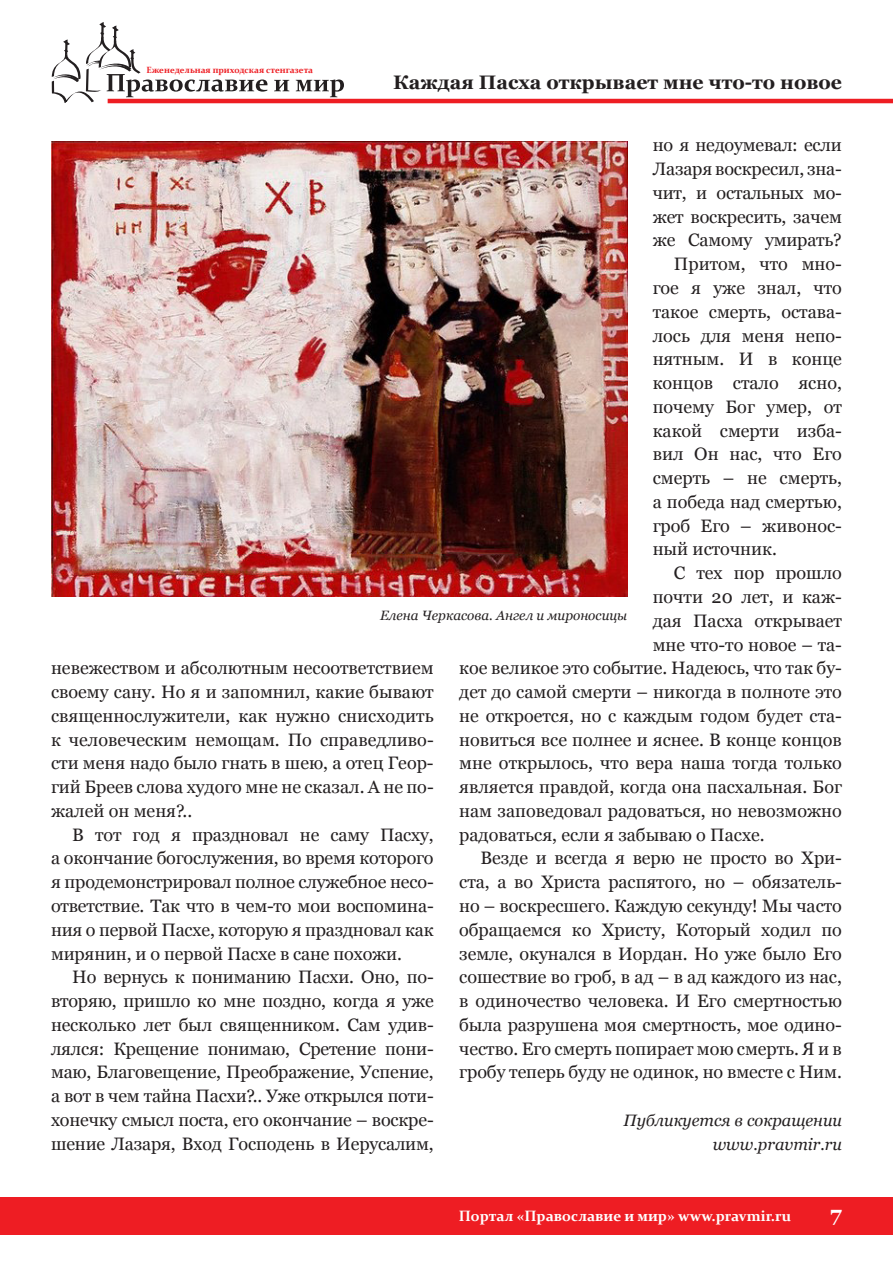
<style>
.page{position:relative;width:893px;height:1263px;background:#fff}
.page>*{position:absolute;margin:0;border:0;box-sizing:border-box;transform-origin:0 0}
.t1{font:700 21px "Georgia";color:#fff}
.kolontitul{font:700 19.5px "Georgia";color:#231f20}
.Text{font:18px/23.7px "Georgia";color:#231f20;text-align:justify}
.Bibliography{font:italic 16.5px/23.7px "Georgia";color:#231f20;text-align:right}
.t2{font:700 15px "Constantia";color:#fff}
.Podpis_pod_photo{font:italic 13.5px "Georgia";color:#231f20}
.t3{font:700 9px "Constantia";color:#ee1d23}
</style>
<div class="page">
<svg style="left:52px;top:22px;width:215px;height:81px"></svg>
<svg style="left:274px;top:80px;width:15px;height:11px"></svg>
<svg style="left:296px;top:79px;width:48px;height:18px"></svg>
<hr style="left:108px;top:99px;width:785px;height:4px;background:#ee1d23">
<div style="left:0;top:1197px;width:893px;height:37px;background:#ee1d23"></div>
<img style="left:51px;top:141px;width:576px;height:455px">
<p class="t3" style="left:147px;top:64px;width:168px">Еженедельная приходская стенгазета</p>
<p class="kolontitul" style="left:393px;top:69px;width:450px">Каждая Пасха открывает мне что-то новое</p>
<p class="Text" style="left:653px;top:134px;width:191px">но я недоумевал: если Лазаря воскресил, зна&shy;чит, и остальных мо&shy;жет воскресить, зачем же Самому умирать?</p>
<p class="Text" style="left:653px;top:252px;width:191px;text-indent:21px">Притом, что мно&shy;гое я уже знал, что такое смерть, остава&shy;лось для меня непо&shy;нятным. И в конце концов стало ясно, почему Бог умер, от какой смерти изба&shy;вил Он нас, что Его смерть – не смерть, а победа над смертью, гроб Его – живонос&shy;ный источник.</p>
<p class="Text" style="left:674px;top:561px;width:170px">С тех пор прошло</p>
<p class="Text" style="left:653px;top:585px;width:191px">почти 20 лет, и каж-</p>
<p class="Text" style="left:653px;top:609px;width:191px">дая Пасха открывает</p>
<p class="Text" style="left:653px;top:633px;width:191px">мне что-то новое – та-</p>
<p class="Text" style="left:459px;top:657px;width:384px">кое великое это событие. Надеюсь, что так бу-</p>
<p class="Text" style="left:459px;top:680px;width:384px">дет до самой смерти – никогда в полноте это</p>
<p class="Text" style="left:459px;top:704px;width:384px">не откроется, но с каждым годом будет ста-</p>
<p class="Text" style="left:459px;top:728px;width:384px">новиться все полнее и яснее. В конце концов</p>
<p class="Text" style="left:459px;top:752px;width:384px">мне открылось, что вера наша тогда только</p>
<p class="Text" style="left:459px;top:775px;width:384px">является правдой, когда она пасхальная. Бог</p>
<p class="Text" style="left:459px;top:799px;width:384px">нам заповедовал радоваться, но невозможно</p>
<p class="Text" style="left:459px;top:823px;width:307px">радоваться, если я забываю о Пасхе.</p>
<p class="Text" style="left:459px;top:847px;width:384px;text-indent:21px">Везде и всегда я верю не просто во Хри&shy;ста, а во Христа распятого, но – обязатель&shy;но – воскресшего. Каждую секунду! Мы часто обращаемся ко Христу, Который ходил по земле, окунался в Иордан. Но уже было Его сошествие во гроб, в ад – в ад каждого из нас, в одиночество человека. И Его смертностью была разрушена моя смертность, мое одино&shy;чество. Его смерть попирает мою смерть. Я и в гробу теперь буду не одинок, но вместе с Ним.</p>
<p class="Bibliography" style="left:623px;top:1108px;width:220px">Публикуется в сокращении www.pravmir.ru</p>
<p class="Podpis_pod_photo" style="left:380px;top:606px;width:249px">Елена Черкасова. Ангел и мироносицы</p>
<p class="Text" style="left:51px;top:657px;width:384px">невежеством и абсолютным несоответствием своему сану. Но я и запомнил, какие бывают священнослужители, как нужно снисходить к человеческим немощам. По справедливо&shy;сти меня надо было гнать в шею, а отец Геор&shy;гий Бреев слова худого мне не сказал. А не по&shy;жалей он меня?..</p>
<p class="Text" style="left:51px;top:823px;width:384px;text-indent:21px">В тот год я праздновал не саму Пасху, а окончание богослужения, во время которого я продемонстрировал полное служебное несо&shy;ответствие. Так что в чем-то мои воспомина&shy;ния о первой Пасхе, которую я праздновал как мирянин, и о первой Пасхе в сане похожи.</p>
<p class="Text" style="left:51px;top:966px;width:384px;text-indent:21px">Но вернусь к пониманию Пасхи. Оно, по&shy;вторяю, пришло ко мне поздно, когда я уже несколько лет был священником. Сам удив&shy;лялся: Крещение понимаю, Сретение пони&shy;маю, Благовещение, Преображение, Успение, а вот в чем тайна Пасхи?.. Уже открылся поти&shy;хонечку смысл поста, его окончание – воскре&shy;шение Лазаря, Вход Господень в Иерусалим,</p>
<p class="t2" style="left:459px;top:1205px;width:334px">Портал «Православие и мир» www.pravmir.ru</p>
<p class="t1" style="left:830px;top:1200px;width:13px">7</p>
</div>
